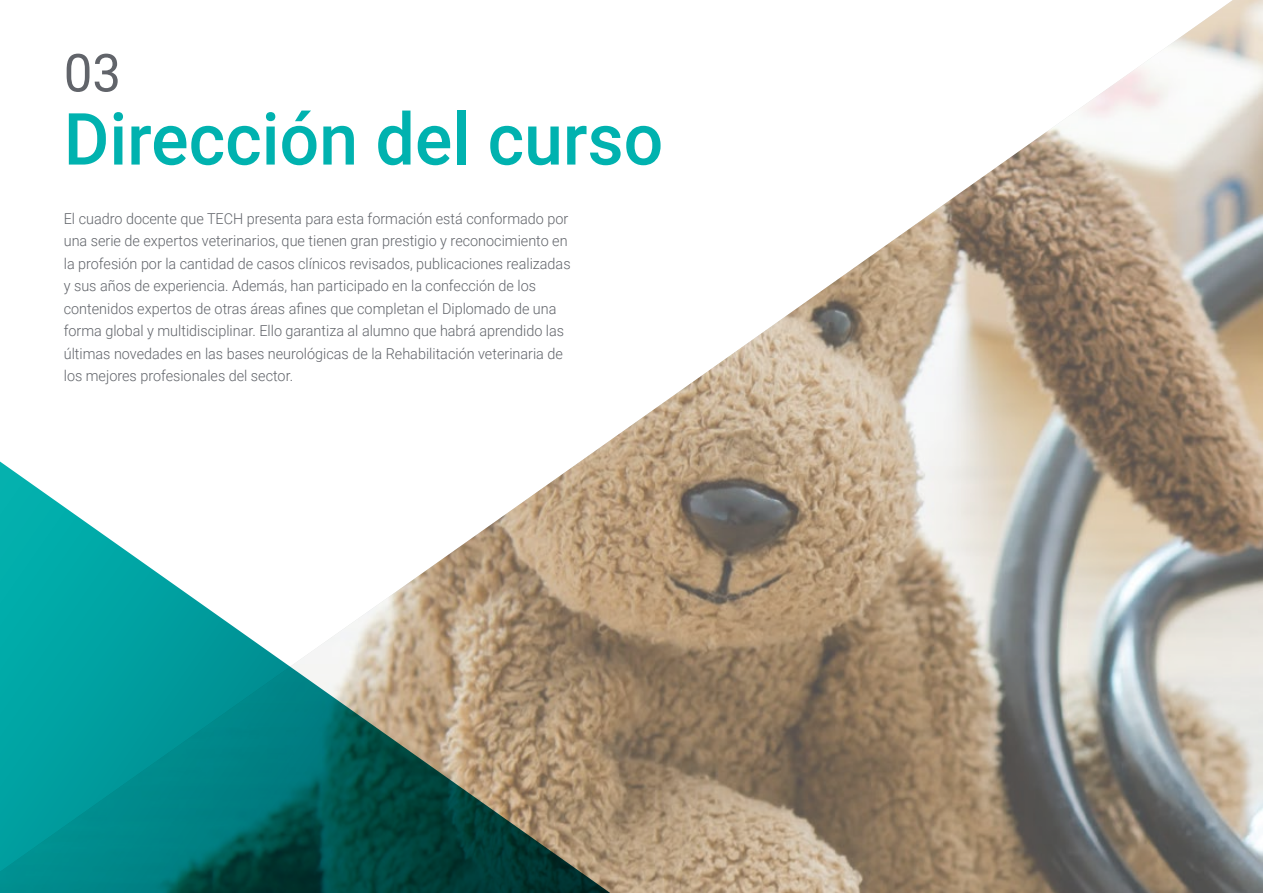
<style>
.page{position:relative;width:1263px;height:893px;background:#fff}
.page>*{position:absolute;margin:0;border:0;box-sizing:border-box;transform-origin:0 0}
.t1{font:500 72px "Roboto";color:#00b2af}
.t2{font:52.5px "Roboto";color:#61646a}
.t3{font:300 15px/22.5px "Roboto";color:#61646a;scale:.96 1}
</style>
<div class="page">
<img style="left:602px;top:0;width:661px;height:893px">
<svg style="left:0;top:446px;width:640px;height:447px"></svg>
<h2 class="t2" style="left:64px;top:36px;width:59px">03</h2>
<h1 class="t1" style="left:64px;top:89px;width:601px">Dirección del curso</h1>
<p class="t3" style="left:64px;top:207px;width:529px">El cuadro docente que TECH presenta para esta formación está conformado por una serie de expertos veterinarios, que tienen gran prestigio y reconocimiento en la profesión por la cantidad de casos clínicos revisados, publicaciones realizadas y sus años de experiencia. Además, han participado en la confección de los contenidos expertos de otras áreas afines que completan el Diplomado de una forma global y multidisciplinar. Ello garantiza al alumno que habrá aprendido las últimas novedades en las bases neurológicas de la Rehabilitación veterinaria de los mejores profesionales del sector.</p>
</div>
